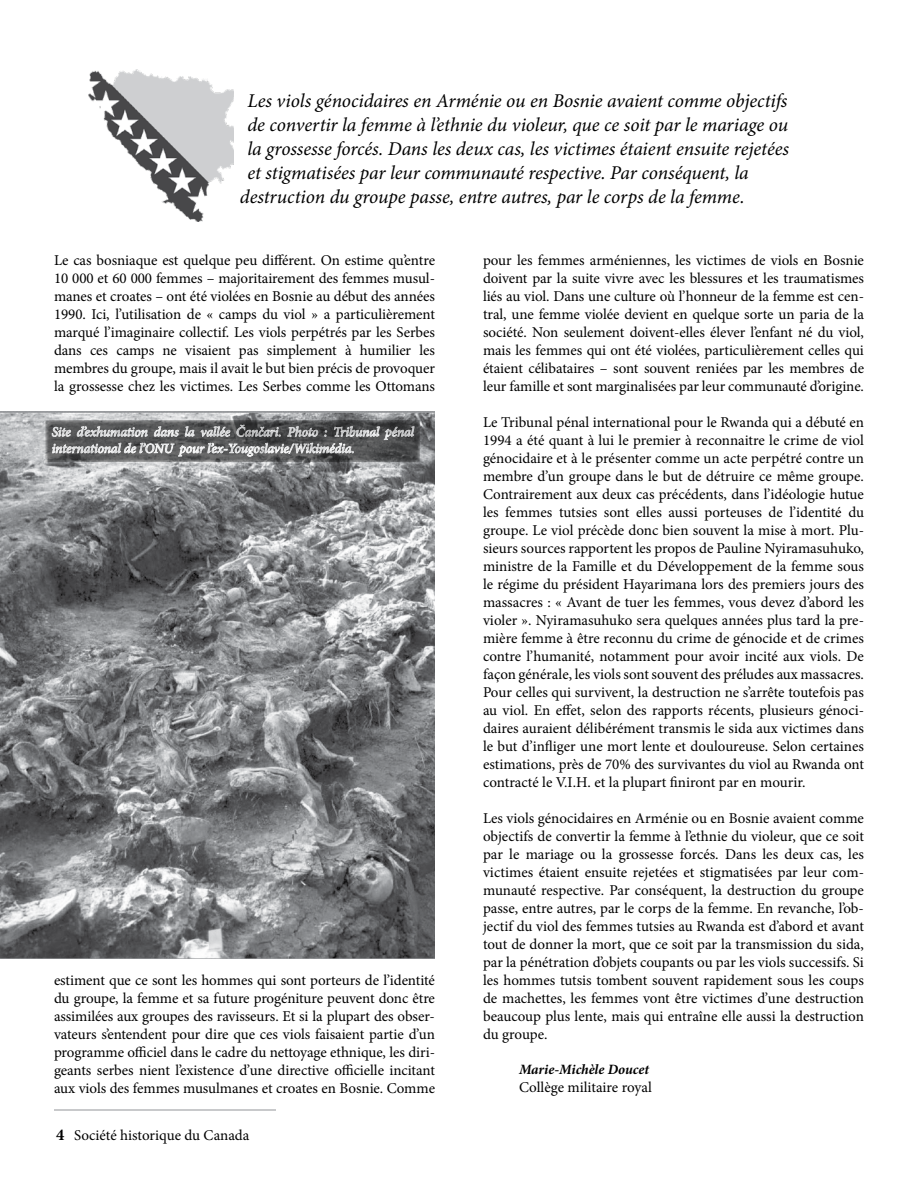
<style>
.page{position:relative;width:918px;height:1188px;background:#fff}
.page>*{position:absolute;margin:0;border:0;box-sizing:border-box;transform-origin:0 0}
.t1{font:italic 19.5px "Minion Pro";letter-spacing:-.005em;color:#000}
.t2{font:15px/18px "Minion Pro";letter-spacing:-.005em;color:#000;text-align:justify}
.t3{font:italic 700 14.25px "Minion Pro";letter-spacing:-.005em;color:#000}
.s1{font-weight:700;font-size:16.5px}
</style>
<div class="page">
<hr style="left:54px;top:1110px;width:222px;height:1px;background:#939598">
<img style="left:0;top:411px;width:435px;height:547px">
<svg style="left:46px;top:420px;width:374px;height:42px;background:#5d5e5f"></svg>
<svg style="left:52px;top:425px;width:362px;height:32px;background:#777879"></svg>
<img style="left:89px;top:69px;width:144px;height:152px">
<h1 class="t1" style="left:248px;top:87px;width:541px">Les viols génocidaires en Arménie ou en Bosnie avaient comme objectifs</h1>
<h1 class="t1" style="left:248px;top:111px;width:542px">de convertir la femme à l’ethnie du violeur, que ce soit par le mariage ou</h1>
<h1 class="t1" style="left:248px;top:135px;width:543px">la grossesse forcés. Dans les deux cas, les victimes étaient ensuite rejetées</h1>
<h1 class="t1" style="left:248px;top:159px;width:503px">et stigmatisées par leur communauté respective. Par conséquent, la</h1>
<h1 class="t1" style="left:240px;top:183px;width:506px">destruction du groupe passe, entre autres, par le corps de la femme.</h1>
<p class="t2" style="left:54px;top:251px;width:383px">Le cas bosniaque est quelque peu différent. On estime qu’entre 10 000 et 60 000 femmes – majoritairement des femmes musul&shy;manes et croates – ont été violées en Bosnie au début des années 1990. Ici, l’utilisation de « camps du viol » a particulièrement marqué l’imaginaire collectif. Les viols perpétrés par les Serbes dans ces camps ne visaient pas simplement à humilier les membres du groupe, mais il avait le but bien précis de provoquer la grossesse chez les victimes. Les Serbes comme les Ottomans</p>
<p class="t2" style="left:54px;top:971px;width:383px">estiment que ce sont les hommes qui sont porteurs de l’identité du groupe, la femme et sa future progéniture peuvent donc être assimilées aux groupes des ravisseurs. Et si la plupart des obser&shy;vateurs s’entendent pour dire que ces viols faisaient partie d’un programme officiel dans le cadre du nettoyage ethnique, les diri&shy;geants serbes nient l’existence d’une directive officielle incitant aux viols des femmes musulmanes et croates en Bosnie. Comme</p>
<p class="t2" style="left:56px;top:1126px;width:195px"><span class="s1">4</span> Société historique du Canada</p>
<p class="t2" style="left:483px;top:251px;width:383px">pour les femmes arméniennes, les victimes de viols en Bosnie doivent par la suite vivre avec les blessures et les traumatismes liés au viol. Dans une culture où l’honneur de la femme est cen&shy;tral, une femme violée devient en quelque sorte un paria de la société. Non seulement doivent-elles élever l’enfant né du viol, mais les femmes qui ont été violées, particulièrement celles qui étaient célibataires – sont souvent reniées par les membres de leur famille et sont marginalisées par leur communauté d’origine.</p>
<p class="t2" style="left:483px;top:413px;width:383px">Le Tribunal pénal international pour le Rwanda qui a débuté en 1994 a été quant à lui le premier à reconnaitre le crime de viol génocidaire et à le présenter comme un acte perpétré contre un membre d’un groupe dans le but de détruire ce même groupe.<br>Contrairement aux deux cas précédents, dans l’idéologie hutue les femmes tutsies sont elles aussi porteuses de l’identité du groupe. Le viol précède donc bien souvent la mise à mort. Plu&shy;sieurs sources rapportent les propos de Pauline Nyiramasuhuko, ministre de la Famille et du Développement de la femme sous le régime du président Hayarimana lors des premiers jours des massacres : « Avant de tuer les femmes, vous devez d’abord les violer ». Nyiramasuhuko sera quelques années plus tard la pre&shy;mière femme à être reconnu du crime de génocide et de crimes contre l’humanité, notamment pour avoir incité aux viols. De façon générale, les viols sont souvent des préludes aux massacres.<br>Pour celles qui survivent, la destruction ne s’arrête toutefois pas au viol. En effet, selon des rapports récents, plusieurs génoci&shy;daires auraient délibérément transmis le sida aux victimes dans le but d’infliger une mort lente et douloureuse. Selon certaines estimations, près de 70% des survivantes du viol au Rwanda ont contracté le V.I.H. et la plupart finiront par en mourir.</p>
<p class="t2" style="left:483px;top:809px;width:383px">Les viols génocidaires en Arménie ou en Bosnie avaient comme objectifs de convertir la femme à l’ethnie du violeur, que ce soit par le mariage ou la grossesse forcés. Dans les deux cas, les victimes étaient ensuite rejetées et stigmatisées par leur com&shy;munauté respective. Par conséquent, la destruction du groupe passe, entre autres, par le corps de la femme. En revanche, l’ob&shy;jectif du viol des femmes tutsies au Rwanda est d’abord et avant tout de donner la mort, que ce soit par la transmission du sida, par la pénétration d’objets coupants ou par les viols successifs. Si les hommes tutsis tombent souvent rapidement sous les coups de machettes, les femmes vont être victimes d’une destruction beaucoup plus lente, mais qui entraîne elle aussi la destruction du groupe.</p>
<p class="t3" style="left:519px;top:1059px;width:132px">Marie-Michèle Doucet</p>
<p class="t2" style="left:519px;top:1078px;width:134px">Collège militaire royal</p>
</div>
